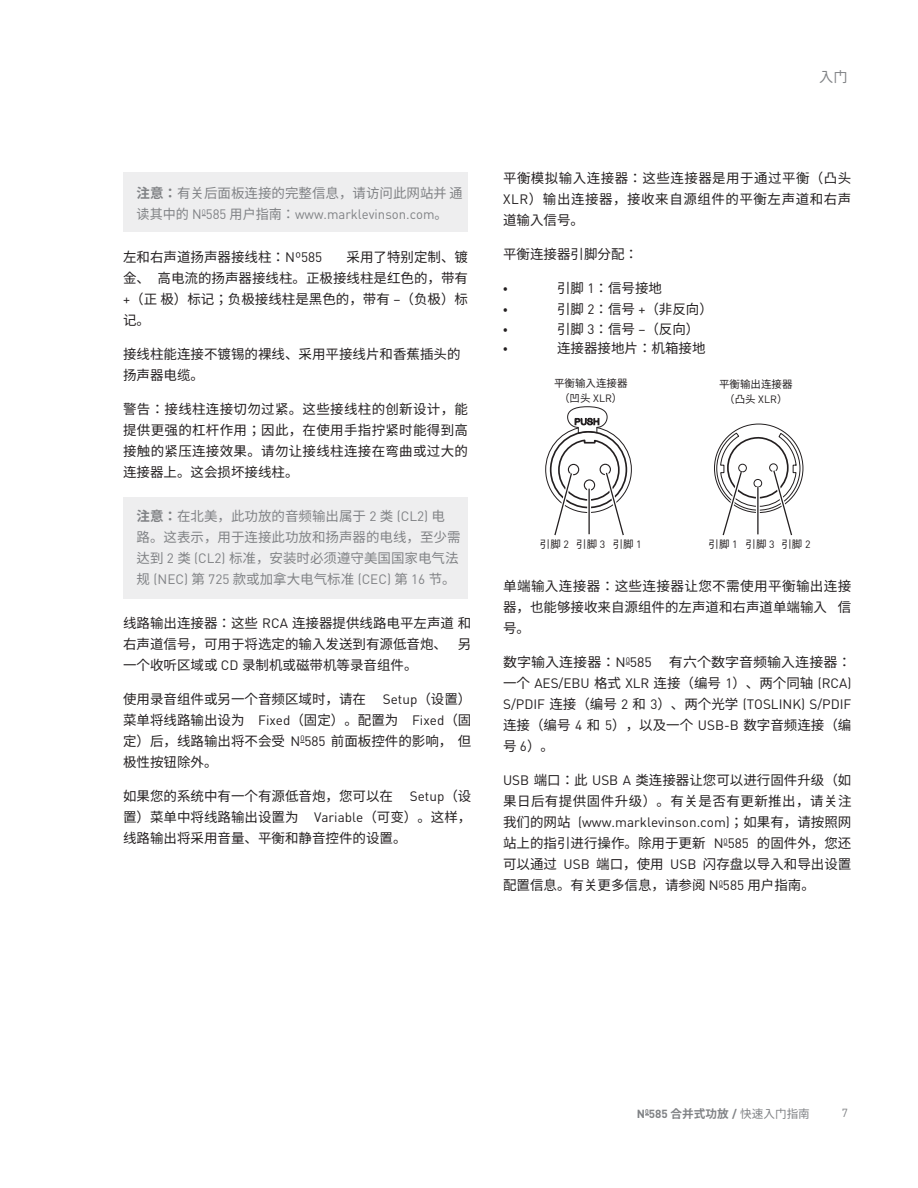
<style>
.page{position:relative;width:918px;height:1188px;background:#fff}
.page>*{position:absolute;margin:0;border:0;box-sizing:border-box;transform-origin:0 0}
.ParaStyle01-Leading{font:14.25px "Noto Sans CJ Kjp";color:#808285}
.ParaStyle05-Leading{font:13.65px "Noto Sans CJ Kjp";color:#231f20}
.ParaStyle05-Leading-2{font:13.5px/21px "Noto Sans CJ Kjp";color:#231f20;text-align:justify}
.ParaStyle09-Leading{font:13.5px/21px "Noto Sans CJ Kjp";color:#808285}
.ParaStyle05-Leading-3{font:13.5px/21px "Noto Sans CJ Kjp";color:#231f20;text-align:justify;scale:1.04 1}
.ParaStyle08-Leading{font:13.5px "Noto Sans CJ Kjp";color:#231f20}
.ParaStyle09-Leading-2{font:13.5px/21px "Noto Sans CJ Kjp";color:#231f20}
.ParaStyle01-Leading-2{font:11.7px "Noto Sans CJ Kjp";color:#808285}
.ParaStyle01-Leading-3{font:11.7px "DINOT";color:#808285}
.ParaStyle12-Leading{font:10.5px/15px "Noto Sans CJ Kjp";color:#231f20;text-align:center}
.ParaStyle02-Leading{font:10.5px "Noto Sans CJ Kjp";color:#231f20}
.s1{font-weight:700}
.s2{font-family:"DINOT"}
.s3{font-size:13.65px}
.s4{font-family:"DINOT";font-weight:700}
</style>
<div class="page">
<div style="left:123px;top:173px;width:345px;height:59px;background:#eeeeef"></div>
<div style="left:123px;top:497px;width:345px;height:102px;background:#eeeeef"></div>
<svg style="left:545px;top:406px;width:256px;height:130px"></svg>
<p class="ParaStyle01-Leading" style="left:819px;top:69px;width:30px">入门</p>
<p class="ParaStyle09-Leading" style="left:137px;top:183px;width:328px"><span class="s1">注意：</span>有关后面板连接的完整信息，请访问此网站并 通读其中的 <span class="s2">N</span><sup>0</sup><span class="s2">585</span> 用户指南：<span class="s2">www.marklevinson.com</span>。</p>
<p class="ParaStyle05-Leading" style="left:123px;top:250px;width:201px">左和右声道扬声器接线柱：<span class="s2">Nº585</span></p>
<p class="ParaStyle05-Leading" style="left:347px;top:250px;width:123px">采用了特别定制、镀</p>
<p class="ParaStyle05-Leading-2" style="left:123px;top:268px;width:346px"><span class="s3">金、</span> 高电流的扬声器接线柱。正极接线柱是红色的，带有<span class="s2">+</span>（正 极）标记；负极接线柱是黑色的，带有 <span class="s2">–</span>（负极）标记。</p>
<p class="ParaStyle09-Leading-2" style="left:123px;top:344px;width:339px">接线柱能连接不镀锡的裸线、采用平接线片和香蕉插头的扬声器电缆。</p>
<p class="ParaStyle05-Leading-2" style="left:123px;top:399px;width:346px">警告：接线柱连接切勿过紧。这些接线柱的创新设计，能提供更强的杠杆作用；因此，在使用手指拧紧时能得到高接触的紧压连接效果。请勿让接线柱连接在弯曲或过大的连接器上。这会损坏接线柱。</p>
<p class="ParaStyle09-Leading" style="left:137px;top:506px;width:325px"><span class="s1">注意：</span>在北美，此功放的音频输出属于 <span class="s2">2</span> 类 <span class="s2">(CL2)</span> 电路。这表示，用于连接此功放和扬声器的电线，至少需达到 <span class="s2">2</span> 类 <span class="s2">(CL2)</span> 标准，安装时必须遵守美国国家电气法规 <span class="s2">(NEC)</span> 第 <span class="s2">725</span> 款或加拿大电气标准 <span class="s2">(CEC)</span> 第 <span class="s2">16</span> 节。</p>
<p class="ParaStyle05-Leading-2" style="left:123px;top:613px;width:350px">线路输出连接器：这些 <span class="s2">RCA</span> 连接器提供线路电平左声道 和右声道信号，可用于将选定的输入发送到有源低音炮、 另一个收听区域或 <span class="s2">CD</span> 录制机或磁带机等录音组件。</p>
<p class="ParaStyle05-Leading-2" style="left:123px;top:689px;width:350px">使用录音组件或另一个音频区域时，请在 <span class="s2">Setup</span>（设置）菜单将线路输出设为 <span class="s2">Fixed</span>（固定）。配置为 <span class="s2">Fixed</span>（固定）后，线路输出将不会受 <span class="s2">N</span><sup>0</sup><span class="s2">585</span> 前面板控件的影响，但极性按钮除外。</p>
<p class="ParaStyle05-Leading-2" style="left:123px;top:786px;width:350px">如果您的系统中有一个有源低音炮，您可以在 <span class="s2">Setup</span>（设置）菜单中将线路输出设置为 <span class="s2">Variable</span>（可变）。这样，线路输出将采用音量、平衡和静音控件的设置。</p>
<p class="ParaStyle05-Leading-2" style="left:503px;top:167px;width:350px">平衡模拟输入连接器：这些连接器是用于通过平衡（凸头<span class="s2">XLR</span>）输出连接器，接收来自源组件的平衡左声道和右声道输入信号。</p>
<p class="ParaStyle08-Leading" style="left:503px;top:246px;width:136px">平衡连接器引脚分配：</p>
<p class="ParaStyle08-Leading" style="left:503px;top:280px;width:6px">•</p>
<p class="ParaStyle08-Leading" style="left:557px;top:280px;width:106px">引脚 <span class="s2">1</span>：信号接地</p>
<p class="ParaStyle08-Leading" style="left:503px;top:302px;width:6px">•</p>
<p class="ParaStyle08-Leading" style="left:557px;top:302px;width:157px">引脚 <span class="s2">2</span>：信号 <span class="s2">+</span>（非反向）</p>
<p class="ParaStyle08-Leading" style="left:503px;top:321px;width:6px">•</p>
<p class="ParaStyle08-Leading" style="left:557px;top:321px;width:144px">引脚 <span class="s2">3</span>：信号 <span class="s2">–</span>（反向）</p>
<p class="ParaStyle08-Leading" style="left:503px;top:340px;width:6px">•</p>
<p class="ParaStyle08-Leading" style="left:557px;top:340px;width:150px">连接器接地片：机箱接地</p>
<p class="ParaStyle12-Leading" style="left:554px;top:376px;width:75px">平衡输入连接器（凹头 <span class="s2">XLR</span>）</p>
<p class="ParaStyle12-Leading" style="left:719px;top:376px;width:75px">平衡输出连接器（凸头 <span class="s2">XLR</span>）</p>
<p class="ParaStyle02-Leading" style="left:540px;top:538px;width:31px">引脚 <span class="s2">2</span></p>
<p class="ParaStyle02-Leading" style="left:576px;top:538px;width:31px">引脚 <span class="s2">3</span></p>
<p class="ParaStyle02-Leading" style="left:613px;top:538px;width:31px">引脚 <span class="s2">1</span></p>
<p class="ParaStyle02-Leading" style="left:709px;top:538px;width:31px">引脚 <span class="s2">1</span></p>
<p class="ParaStyle02-Leading" style="left:746px;top:538px;width:31px">引脚 <span class="s2">3</span></p>
<p class="ParaStyle02-Leading" style="left:781px;top:538px;width:31px">引脚 <span class="s2">2</span></p>
<p class="ParaStyle05-Leading-2" style="left:503px;top:576px;width:350px">单端输入连接器：这些连接器让您不需使用平衡输出连接器，也能够接收来自源组件的左声道和右声道单端输入 信号。</p>
<p class="ParaStyle05-Leading-3" style="left:503px;top:652px;width:145px">数字输入连接器：<span class="s2">N</span><sup>0</sup><span class="s2">585</span></p>
<p class="ParaStyle05-Leading-3" style="left:503px;top:652px;width:336px;text-indent:166px">有六个数字音频输入连接器：一个 <span class="s2">AES/EBU</span> 格式 <span class="s2">XLR</span> 连接（编号 <span class="s2">1</span>）、两个同轴 <span class="s2">(RCA)<br>S/PDIF</span> 连接（编号 <span class="s2">2</span> 和 <span class="s2">3</span>）、两个光学 <span class="s2">(TOSLINK) S/PDIF</span>连接（编号 <span class="s2">4</span> 和 <span class="s2">5</span>），以及一个 <span class="s2">USB-B</span> 数字音频连接（编号 <span class="s2">6</span>）。</p>
<p class="ParaStyle05-Leading-2" style="left:503px;top:770px;width:350px"><span class="s2">USB</span> 端口：此 <span class="s2">USB A</span> 类连接器让您可以进行固件升级（如果日后有提供固件升级）。有关是否有更新推出，请关注我们的网站 <span class="s2">(www.marklevinson.com)</span>；如果有，请按照网站上的指引进行操作。除用于更新 <span class="s2">N</span><sup>0</sup><span class="s2">585</span> 的固件外，您还可以通过 <span class="s2">USB</span> 端口，使用 <span class="s2">USB</span> 闪存盘以导入和导出设置配置信息。有关更多信息，请参阅 <span class="s2">N</span><sup>0</sup><span class="s2">585</span> 用户指南。</p>
<p class="ParaStyle01-Leading-2" style="left:637px;top:1107px;width:174px"><span class="s4">N</span><sup>0</sup><span class="s4">585</span> <span class="s1">合并式功放</span> <span class="s4">/</span> 快速入门指南</p>
<p class="ParaStyle01-Leading-3" style="left:842px;top:1105px;width:8px">7</p>
</div>
